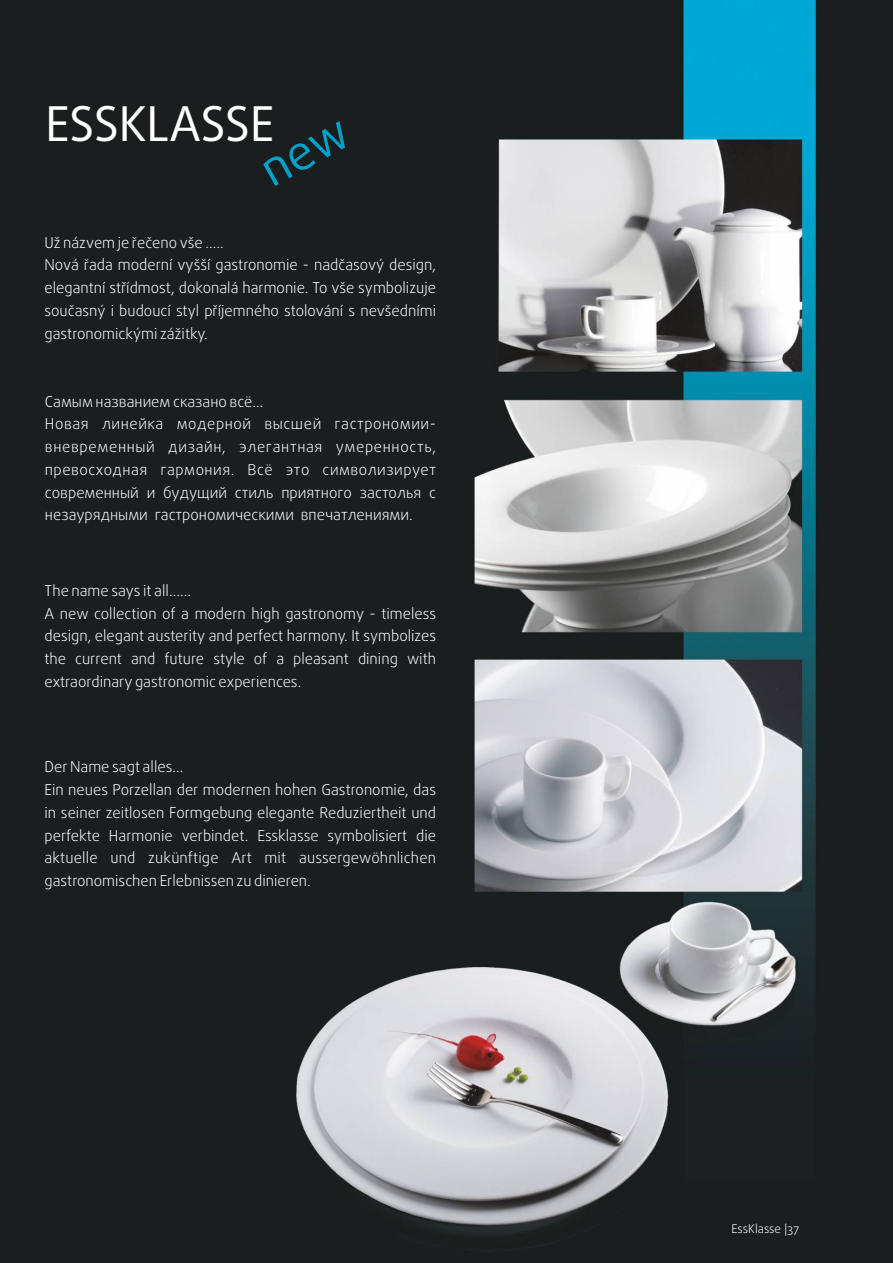
<style>
.page{position:relative;width:893px;height:1263px;background:#fff}
.page>*{position:absolute;margin:0;border:0;box-sizing:border-box;transform-origin:0 0}
.t1{font:48px "Daxline Pro";color:#fff}
.t2{font:300 15px/22.8px "Daxline Pro";color:#fff}
.t3{font:300 15px/22.8px "Daxline Pro";letter-spacing:.03em;color:#fff}
.t4{font:300 12px "Daxline Pro";color:#fff}
</style>
<div class="page">
<img style="left:0;top:0;width:893px;height:1263px">
<div style="left:262px;top:121px;width:90px;height:65px;background:#1a1e1f"></div>
<h1 class="t1" style="left:45px;top:103px;width:230px">ESSKLASSE</h1>
<p class="t2" style="left:44px;top:232px;width:393px">Už názvem je řečeno vše .....<br>Nová řada moderní vyšší gastronomie - nadčasový design, elegantní střídmost, dokonalá harmonie. To vše symbolizuje současný i budoucí styl příjemného stolování s nevšedními gastronomickými zážitky.</p>
<p class="t3" style="left:45px;top:391px;width:393px">Самым названием сказано всë...<br>Новая линейка модерной высшей гастрономии&shy;вневременный дизайн, элегантная умеренность, превосходная гармония. Всë это символизирует современный и будущий стиль приятного застолья с незаурядными гастрономическими впечатлениями.</p>
<p class="t2" style="left:44px;top:580px;width:393px">The name says it all......<br>A new collection of a modern high gastronomy - timeless design, elegant austerity and perfect harmony. It symbolizes the current and future style of a pleasant dining with extraordinary gastronomic experiences.</p>
<p class="t2" style="left:44px;top:757px;width:393px">Der Name sagt alles...<br>Ein neues Porzellan der modernen hohen Gastronomie, das in seiner zeitlosen Formgebung elegante Reduziertheit und perfekte Harmonie verbindet. Essklasse symbolisiert die aktuelle und zukünftige Art mit aussergewöhnlichen gastronomischen Erlebnissen zu dinieren.</p>
<p class="t4" style="left:731px;top:1223px;width:69px">EssKlasse |37</p>
</div>
